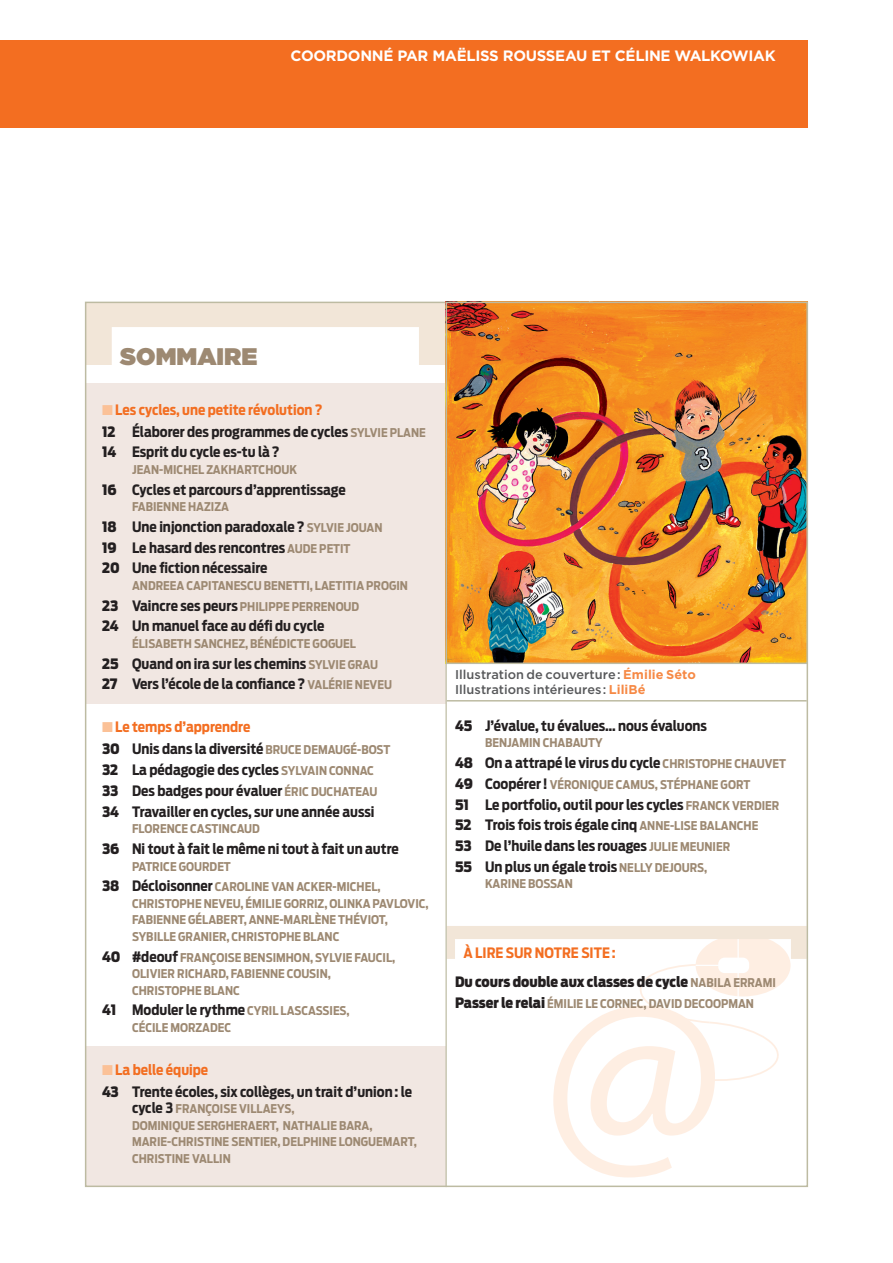
<style>
.page{position:relative;width:893px;height:1263px;background:#fff}
.page>*{position:absolute;margin:0;border:0;box-sizing:border-box;transform-origin:0 0}
.t1{font:900 24px "Gotham";color:#9d8972}
.TETIERE_-_BANDEAU{font:700 15px "Gotham";letter-spacing:-.02em;color:#fff}
.DOS_-_SOM_-_INTERIEU{font:700 14.25px "Antenna Cond";color:#231f20}
.TITRE_DE_SOUS_PARTIE{font:700 14.25px "Antenna Cond";color:#f36e21}
.SOM-SITE{font:900 14.25px "Antenna Cond";color:#231f20}
.t2{font:500 12.75px/15px "Gotham";color:#57585a}
.DOS_-_SOM_-_INTERIEU-2{font:700 12px/16.5px "Antenna Cond";color:#9d8972}
.SOM-SITE-2{font:700 12px "Antenna Cond";color:#9d8972}
.s1{color:#fbc197}
.s2{font-weight:900}
.s3{font-size:12px;color:#9d8972}
.s4{font-weight:900;font-size:14.25px;color:#231f20}
.s5{font-size:14.25px;color:#231f20}
.s6{font-weight:700;color:#f68945}
.s7{font-weight:700;font-size:12px;color:#9d8972}
</style>
<div class="page">
<div style="left:0;top:40px;width:808px;height:88px;background:#f36e21"></div>
<div style="left:86px;top:303px;width:360px;height:62px;background:#f2e6d8"></div>
<div style="left:112px;top:327px;width:307px;height:45px;background:#fff"></div>
<div style="left:86px;top:1047px;width:360px;height:140px;background:#f1e7e2"></div>
<div style="left:85px;top:383px;width:361px;height:321px;background:#f1e7e2"></div>
<svg style="left:447px;top:926px;width:358px;height:251px"></svg>
<hr style="left:445px;top:310px;width:2px;height:877px;background:#bdbba2">
<hr style="left:447px;top:700px;width:360px;height:1px;background:#bdbba2">
<img style="left:449px;top:305px;width:356px;height:356px">
<div style="left:446px;top:302px;width:362px;height:362px;border:2px solid #bdbba2"></div>
<p class="TETIERE_-_BANDEAU" style="left:291px;top:46px;width:487px">COORDONNÉ PAR MAËLISS ROUSSEAU ET CÉLINE WALKOWIAK</p>
<h1 class="t1" style="left:120px;top:339px;width:139px">SOMMAIRE</h1>
<p class="TITRE_DE_SOUS_PARTIE" style="left:102px;top:401px;width:222px"><span class="s1">■</span> Les cycles, une petite révolution?</p>
<p class="DOS_-_SOM_-_INTERIEU" style="left:102px;top:423px;width:325px"><span class="s2">12</span> Élaborer des programmes de cycles <span class="s3">SYLVIE PLANE</span></p>
<p class="DOS_-_SOM_-_INTERIEU" style="left:102px;top:444px;width:179px"><span class="s2">14</span> Esprit du cycle es-tu là?</p>
<p class="DOS_-_SOM_-_INTERIEU-2" style="left:132px;top:461px;width:167px">JEAN-MICHEL ZAKHARTCHOUK</p>
<p class="DOS_-_SOM_-_INTERIEU" style="left:102px;top:481px;width:245px"><span class="s2">16</span> Cycles et parcours d’apprentissage</p>
<p class="DOS_-_SOM_-_INTERIEU-2" style="left:132px;top:499px;width:98px">FABIENNE HAZIZA</p>
<p class="DOS_-_SOM_-_INTERIEU" style="left:102px;top:518px;width:282px"><span class="s2">18</span> Une injonction paradoxale? <span class="s3">SYLVIE JOUAN</span></p>
<p class="DOS_-_SOM_-_INTERIEU" style="left:102px;top:539px;width:250px"><span class="s2">19</span> Le hasard des rencontres <span class="s3">AUDE PETIT</span></p>
<p class="DOS_-_SOM_-_INTERIEU" style="left:102px;top:560px;width:167px"><span class="s2">20</span> Une fiction nécessaire</p>
<p class="DOS_-_SOM_-_INTERIEU-2" style="left:132px;top:577px;width:277px">ANDREEA CAPITANESCU BENETTI, LAETITIA PROGIN</p>
<p class="DOS_-_SOM_-_INTERIEU-2" style="left:102px;top:598px;width:259px"><span class="s4">23</span> <span class="s5">Vaincre ses peurs</span> PHILIPPE PERRENOUD</p>
<p class="DOS_-_SOM_-_INTERIEU" style="left:102px;top:618px;width:224px"><span class="s2">24</span> Un manuel face au défi du cycle</p>
<p class="DOS_-_SOM_-_INTERIEU-2" style="left:132px;top:635px;width:226px">ÉLISABETH SANCHEZ, BÉNÉDICTE GOGUEL</p>
<p class="DOS_-_SOM_-_INTERIEU" style="left:102px;top:655px;width:278px"><span class="s2">25</span> Quand on ira sur les chemins <span class="s3">SYLVIE GRAU</span></p>
<p class="DOS_-_SOM_-_INTERIEU" style="left:102px;top:676px;width:291px"><span class="s2">27</span> Vers l’école de la confiance? <span class="s3">VALÉRIE NEVEU</span></p>
<p class="TITRE_DE_SOUS_PARTIE" style="left:102px;top:719px;width:150px"><span class="s1">■</span> Le temps d’apprendre</p>
<p class="DOS_-_SOM_-_INTERIEU" style="left:102px;top:741px;width:290px"><span class="s2">30</span> Unis dans la diversité <span class="s3">BRUCE DEMAUGÉ-BOST</span></p>
<p class="DOS_-_SOM_-_INTERIEU" style="left:102px;top:761px;width:274px"><span class="s2">32</span> La pédagogie des cycles <span class="s3">SYLVAIN CONNAC</span></p>
<p class="DOS_-_SOM_-_INTERIEU" style="left:102px;top:782px;width:277px"><span class="s2">33</span> Des badges pour évaluer <span class="s3">ÉRIC DUCHATEAU</span></p>
<p class="DOS_-_SOM_-_INTERIEU" style="left:102px;top:803px;width:274px"><span class="s2">34</span> Travailler en cycles, sur une année aussi</p>
<p class="DOS_-_SOM_-_INTERIEU-2" style="left:132px;top:821px;width:129px">FLORENCE CASTINCAUD</p>
<p class="DOS_-_SOM_-_INTERIEU" style="left:102px;top:840px;width:298px"><span class="s2">36</span> Ni tout à fait le même ni tout à fait un autre</p>
<p class="DOS_-_SOM_-_INTERIEU-2" style="left:132px;top:858px;width:100px">PATRICE GOURDET</p>
<p class="DOS_-_SOM_-_INTERIEU-2" style="left:132px;top:879px;width:298px;text-indent:-30px"><span class="s4">38</span> <span class="s5">Décloisonner</span> CAROLINE VAN ACKER-MICHEL, CHRISTOPHE NEVEU, ÉMILIE GORRIZ, OLINKA PAVLOVIC, FABIENNE GÉLABERT, ANNE-MARLÈNE THÉVIOT, SYBILLE GRANIER, CHRISTOPHE BLANC</p>
<p class="DOS_-_SOM_-_INTERIEU-2" style="left:132px;top:949px;width:265px;text-indent:-30px"><span class="s4">40</span> <span class="s5">#deouf</span> FRANÇOISE BENSIMHON, SYLVIE FAUCIL,<br>OLIVIER RICHARD, FABIENNE COUSIN,<br>CHRISTOPHE BLANC</p>
<p class="DOS_-_SOM_-_INTERIEU-2" style="left:132px;top:1003px;width:219px;text-indent:-30px"><span class="s4">41</span> <span class="s5">Moduler le rythme</span> CYRIL LASCASSIES,<br>CÉCILE MORZADEC</p>
<p class="TITRE_DE_SOUS_PARTIE" style="left:102px;top:1061px;width:108px"><span class="s1">■</span> La belle équipe</p>
<p class="DOS_-_SOM_-_INTERIEU" style="left:102px;top:1083px;width:312px"><span class="s2">43</span> Trente écoles, six collèges, un trait d’union: le</p>
<p class="DOS_-_SOM_-_INTERIEU-2" style="left:132px;top:1101px;width:286px"><span class="s5">cycle 3</span> FRANÇOISE VILLAEYS,<br>DOMINIQUE SERGHERAERT, NATHALIE BARA, MARIE-CHRISTINE SENTIER, DELPHINE LONGUEMART, CHRISTINE VALLIN</p>
<p class="t2" style="left:455px;top:666px;width:242px">Illustration de couverture : <span class="s6">Émilie Séto<br></span>Illustrations intérieures : <span class="s6">LiliBé</span></p>
<p class="DOS_-_SOM_-_INTERIEU" style="left:455px;top:717px;width:254px"><span class="s2">45</span> J’évalue, tu évalues… nous évaluons</p>
<p class="DOS_-_SOM_-_INTERIEU-2" style="left:485px;top:735px;width:119px">BENJAMIN CHABAUTY</p>
<p class="DOS_-_SOM_-_INTERIEU" style="left:455px;top:754px;width:333px"><span class="s2">48</span> On a attrapé le virus du cycle <span class="s3">CHRISTOPHE CHAUVET</span></p>
<p class="DOS_-_SOM_-_INTERIEU-2" style="left:455px;top:776px;width:297px"><span class="s4">49</span> <span class="s5">Coopérer!</span> VÉRONIQUE CAMUS, STÉPHANE GORT</p>
<p class="DOS_-_SOM_-_INTERIEU" style="left:455px;top:796px;width:326px"><span class="s2">51</span> Le portfolio, outil pour les cycles <span class="s3">FRANCK VERDIER</span></p>
<p class="DOS_-_SOM_-_INTERIEU" style="left:455px;top:816px;width:305px"><span class="s2">52</span> Trois fois trois égale cinq <span class="s3">ANNE-LISE BALANCHE</span></p>
<p class="DOS_-_SOM_-_INTERIEU" style="left:455px;top:837px;width:277px"><span class="s2">53</span> De l’huile dans les rouages <span class="s3">JULIE MEUNIER</span></p>
<p class="DOS_-_SOM_-_INTERIEU" style="left:455px;top:858px;width:254px"><span class="s2">55</span> Un plus un égale trois <span class="s3">NELLY DEJOURS,</span></p>
<p class="DOS_-_SOM_-_INTERIEU-2" style="left:485px;top:876px;width:89px">KARINE BOSSAN</p>
<p class="TITRE_DE_SOUS_PARTIE" style="left:463px;top:944px;width:154px">À LIRE SUR NOTRE SITE:</p>
<p class="SOM-SITE" style="left:455px;top:973px;width:322px">Du cours double aux classes de cycle <span class="s7">NABILA ERRAMI</span></p>
<p class="SOM-SITE-2" style="left:455px;top:996px;width:300px"><span class="s4">Passer le relai</span> ÉMILIE LE CORNEC, DAVID DECOOPMAN</p>
</div>
